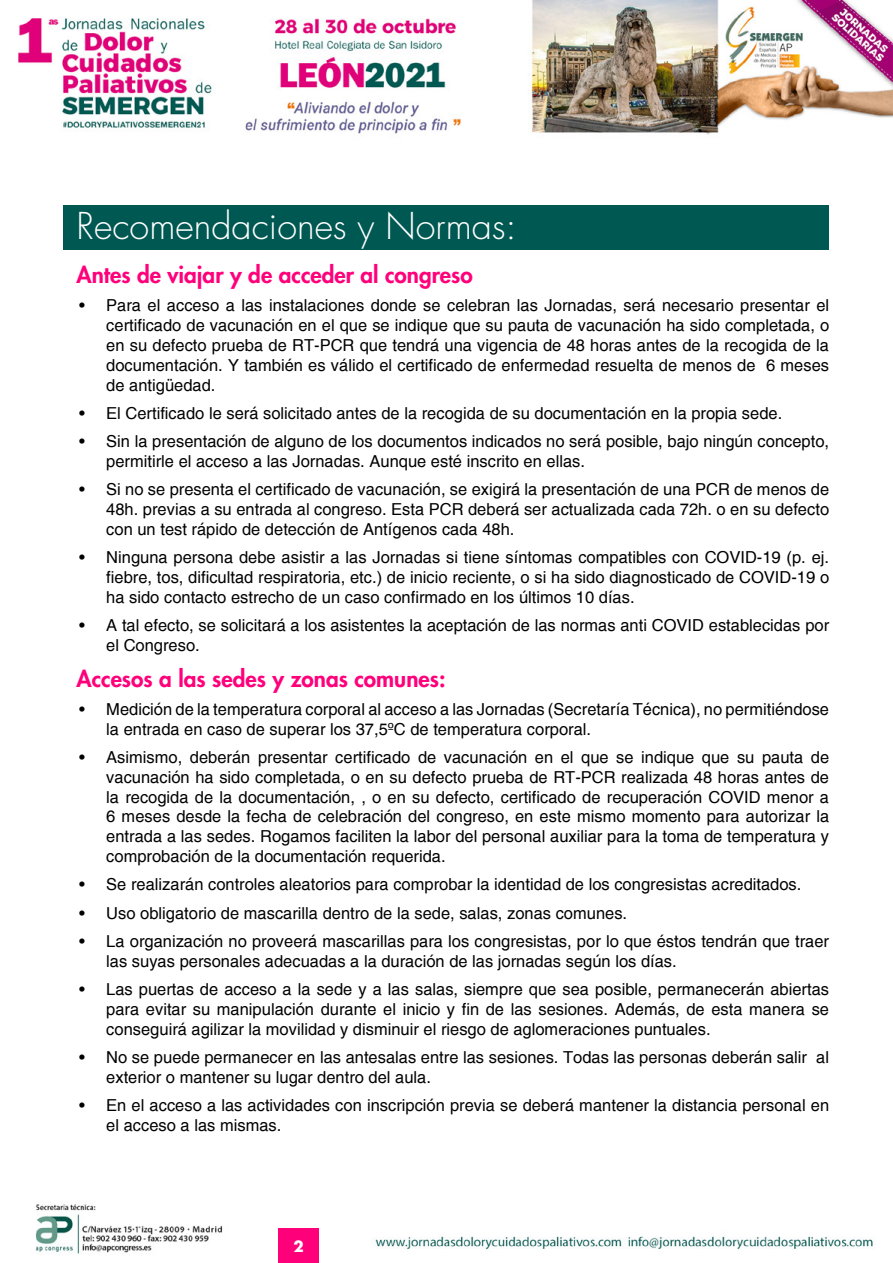
<style>
.page{position:relative;width:893px;height:1263px;background:#fff}
.page>*{position:absolute;margin:0;border:0;box-sizing:border-box;transform-origin:0 0}
.t1{font:300 36px "Futura Std";color:#fff}
.t2{font:800 22.5px "Futura Std";color:#ff007b}
.t3{font:16.5px/19.8px "Helvetica";color:#000}
.t4{font:700 15px "Futura Std";color:#fff}
</style>
<div class="page">
<img style="left:18px;top:0;width:875px;height:1263px">
<div style="left:279px;top:1229px;width:40px;height:34px;background:#ff007b"></div>
<div style="left:64px;top:205px;width:765px;height:45px;background:#005852"></div>
<h1 class="t1" style="left:77px;top:204px;width:442px">Recomendaciones y Normas:</h1>
<h2 class="t2" style="left:77px;top:261px;width:398px">Antes de viajar y de acceder al congreso</h2>
<p class="t3" style="left:106px;top:296px;width:724px;text-align:justify;text-indent:-27px">• Para el acceso a las instalaciones donde se celebran las Jornadas, será necesario presentar el certificado de vacunación en el que se indique que su pauta de vacunación ha sido completada, o en su defecto prueba de RT-PCR que tendrá una vigencia de 48 horas antes de la recogida de la documentación. Y también es válido el certificado de enfermedad resuelta de menos de 6 meses de antigüedad.</p>
<p class="t3" style="left:79px;top:403px;width:704px">• El Certificado le será solicitado antes de la recogida de su documentación en la propia sede.</p>
<p class="t3" style="left:106px;top:432px;width:724px;text-indent:-27px">• Sin la presentación de alguno de los documentos indicados no será posible, bajo ningún concepto, permitirle el acceso a las Jornadas. Aunque esté inscrito en ellas.</p>
<p class="t3" style="left:106px;top:480px;width:724px;text-align:justify;text-indent:-27px">• Si no se presenta el certificado de vacunación, se exigirá la presentación de una PCR de menos de 48h. previas a su entrada al congreso. Esta PCR deberá ser actualizada cada 72h. o en su defecto con un test rápido de detección de Antígenos cada 48h.</p>
<p class="t3" style="left:106px;top:548px;width:724px;text-align:justify;text-indent:-27px">• Ninguna persona debe asistir a las Jornadas si tiene síntomas compatibles con COVID-19 (p. ej. fiebre, tos, dificultad respiratoria, etc.) de inicio reciente, o si ha sido diagnosticado de COVID-19 o ha sido contacto estrecho de un caso confirmado en los últimos 10 días.</p>
<p class="t3" style="left:106px;top:616px;width:724px;text-indent:-27px">• A tal efecto, se solicitará a los asistentes la aceptación de las normas anti COVID establecidas por el Congreso.</p>
<h2 class="t2" style="left:77px;top:664px;width:370px">Accesos a las sedes y zonas comunes:</h2>
<p class="t3" style="left:106px;top:699px;width:724px;text-indent:-27px">• Medición de la temperatura corporal al acceso a las Jornadas (Secretaría Técnica), no permitiéndose la entrada en caso de superar los 37,5ºC de temperatura corporal.</p>
<p class="t3" style="left:106px;top:747px;width:724px;text-align:justify;text-indent:-27px">• Asimismo, deberán presentar certificado de vacunación en el que se indique que su pauta de vacunación ha sido completada, o en su defecto prueba de RT-PCR realizada 48 horas antes de la recogida de la documentación, , o en su defecto, certificado de recuperación COVID menor a 6 meses desde la fecha de celebración del congreso, en este mismo momento para autorizar la entrada a las sedes. Rogamos faciliten la labor del personal auxiliar para la toma de temperatura y comprobación de la documentación requerida.</p>
<p class="t3" style="left:79px;top:875px;width:724px">• Se realizarán controles aleatorios para comprobar la identidad de los congresistas acreditados.</p>
<p class="t3" style="left:79px;top:903px;width:549px">• Uso obligatorio de mascarilla dentro de la sede, salas, zonas comunes.</p>
<p class="t3" style="left:106px;top:931px;width:724px;text-indent:-27px">• La organización no proveerá mascarillas para los congresistas, por lo que éstos tendrán que traer las suyas personales adecuadas a la duración de las jornadas según los días.</p>
<p class="t3" style="left:106px;top:979px;width:724px;text-align:justify;text-indent:-27px">• Las puertas de acceso a la sede y a las salas, siempre que sea posible, permanecerán abiertas para evitar su manipulación durante el inicio y fin de las sesiones. Además, de esta manera se conseguirá agilizar la movilidad y disminuir el riesgo de aglomeraciones puntuales.</p>
<p class="t3" style="left:106px;top:1047px;width:724px;text-indent:-27px">• No se puede permanecer en las antesalas entre las sesiones. Todas las personas deberán salir al exterior o mantener su lugar dentro del aula.</p>
<p class="t3" style="left:106px;top:1095px;width:724px;text-indent:-27px">• En el acceso a las actividades con inscripción previa se deberá mantener la distancia personal en el acceso a las mismas.</p>
<p class="t4" style="left:294px;top:1237px;width:12px">2</p>
</div>
